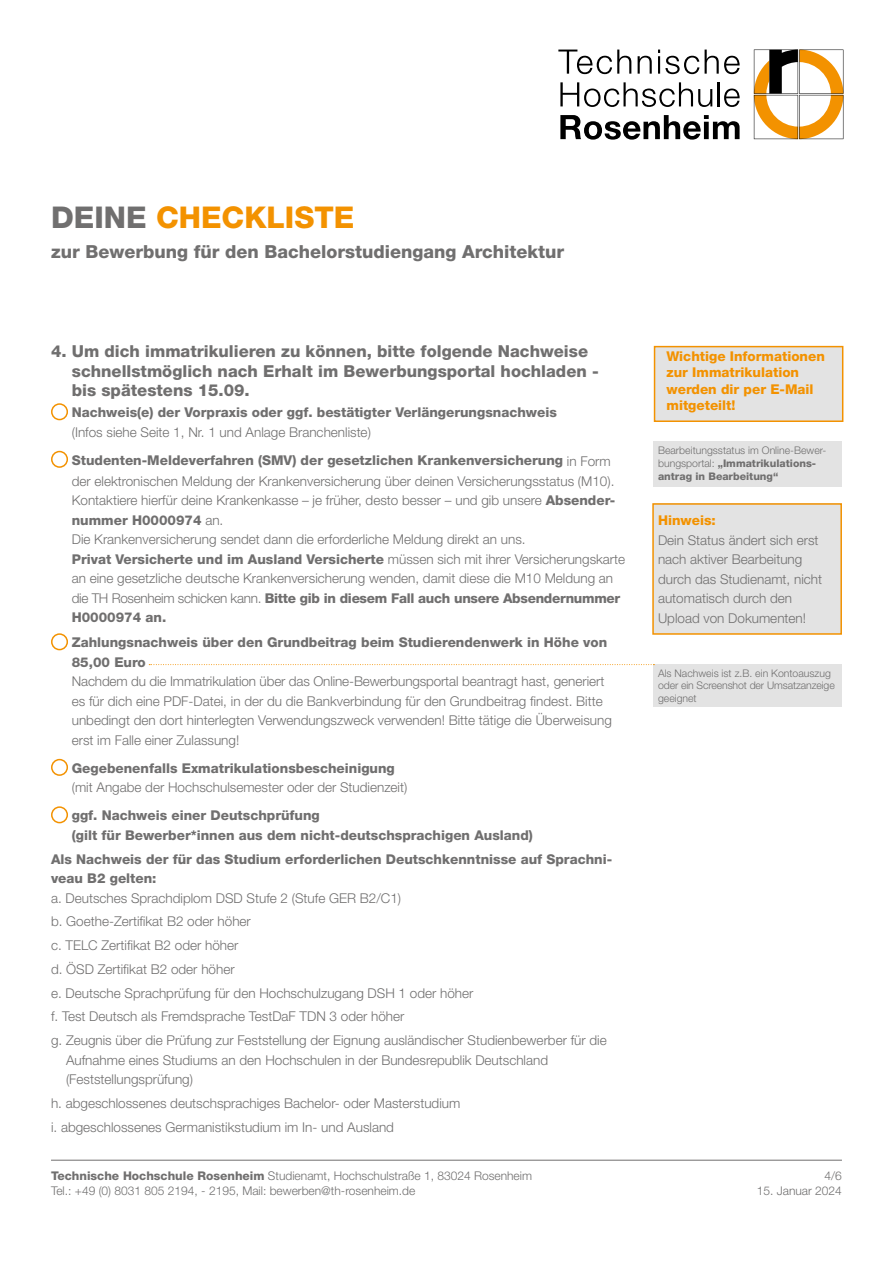
<style>
.page{position:relative;width:893px;height:1263px;background:#fff}
.page>*{position:absolute;margin:0;border:0;box-sizing:border-box;transform-origin:0 0}
.t1{font:800 30px "Helvetica Neue LT Pro";color:#f39200}
.t2{font:800 18px "Helvetica Neue LT Pro";color:#706f6f}
.t3{font:800 16.5px/19.5px "Helvetica Neue LT Pro";color:#706f6f}
.t4{font:300 13.5px/19.5px "Helvetica Neue LT Pro";color:#706f6f}
.t5{font:800 13.5px/19.5px "Helvetica Neue LT Pro";color:#706f6f}
.t6{font:800 13.5px/16.2px "Helvetica Neue LT Pro";color:#f39200}
.t7{font:300 12px/14.4px "Helvetica Neue LT Pro";color:#706f6f}
.t8{font:300 10.5px/12.6px "Helvetica Neue LT Pro";color:#706f6f}
.s1{color:#706f6f}
.s2{font-weight:300}
.s3{font-weight:800}
.s4{font-weight:800;color:#f39200}
</style>
<div class="page">
<svg style="left:560px;top:82px;width:152px;height:25px"></svg>
<hr style="left:718px;top:82px;width:2px;height:24px;background:#000">
<svg style="left:724px;top:89px;width:16px;height:18px"></svg>
<svg style="left:560px;top:115px;width:180px;height:25px"></svg>
<svg style="left:558px;top:50px;width:73px;height:24px"></svg>
<svg style="left:638px;top:56px;width:14px;height:18px"></svg>
<svg style="left:658px;top:50px;width:41px;height:24px"></svg>
<svg style="left:705px;top:50px;width:35px;height:24px"></svg>
<svg style="left:754px;top:50px;width:89px;height:89px"></svg>
<hr style="left:51px;top:1160px;width:791px;height:1px;background:#706f6f">
<div style="left:51px;top:403px;width:17px;height:17px;border:2px solid #f39200;border-radius:50%"></div>
<div style="left:51px;top:451px;width:17px;height:17px;border:2px solid #f39200;border-radius:50%"></div>
<div style="left:51px;top:633px;width:17px;height:17px;border:2px solid #f39200;border-radius:50%"></div>
<div style="left:51px;top:759px;width:17px;height:17px;border:2px solid #f39200;border-radius:50%"></div>
<div style="left:51px;top:806px;width:17px;height:17px;border:2px solid #f39200;border-radius:50%"></div>
<div style="left:653px;top:504px;width:188px;height:130px;background:#e3e3e3"></div>
<div style="left:652px;top:503px;width:190px;height:132px;border:2px solid #f39200"></div>
<div style="left:654px;top:664px;width:188px;height:43px;background:#e3e3e3"></div>
<svg style="left:149px;top:664px;width:505px;height:1px"></svg>
<div style="left:654px;top:441px;width:188px;height:46px;background:#e3e3e3"></div>
<div style="left:654px;top:347px;width:189px;height:74px;background:#e3e3e3"></div>
<div style="left:654px;top:346px;width:189px;height:76px;border:2px solid #f39200"></div>
<p class="t1" style="left:51px;top:199px;width:305px"><span class="s1">DEINE</span> CHECKLISTE</p>
<p class="t2" style="left:51px;top:241px;width:515px">zur Bewerbung für den Bachelorstudiengang Architektur</p>
<p class="t3" style="left:72px;top:342px;width:528px;text-indent:-21px">4. Um dich immatrikulieren zu können, bitte folgende Nachweise schnellstmöglich nach Erhalt im Bewerbungsportal hochladen - bis spätestens 15.09.</p>
<p class="t5" style="left:72px;top:403px;width:487px">Nachweis(e) der Vorpraxis oder ggf. bestätigter Verlängerungsnachweis <span class="s2">(Infos siehe Seite 1, Nr. 1 und Anlage Branchenliste)</span></p>
<p class="t4" style="left:72px;top:449px;width:544px;line-height:21px"><span class="s3">Studenten-Meldeverfahren (SMV) der gesetzlichen Krankenversicherung</span> in Form der elektronischen Meldung der Krankenversicherung über deinen Versicherungsstatus (M10).</p>
<p class="t4" style="left:72px;top:490px;width:555px">Kontaktiere hierfür deine Krankenkasse – je früher, desto besser – und gib unsere <span class="s3">Absender&shy;nummer H0000974</span> an.<br>Die Krankenversicherung sendet dann die erforderliche Meldung direkt an uns.<br><span class="s3">Privat Versicherte und im Ausland Versicherte</span> müssen sich mit ihrer Versicherungskarte an eine gesetzliche deutsche Krankenversicherung wenden, damit diese die M10 Meldung an die TH Rosenheim schicken kann. <span class="s3">Bitte gib in diesem Fall auch unsere Absendernummer H0000974 an.</span></p>
<p class="t4" style="left:72px;top:632px;width:542px"><span class="s3">Zahlungsnachweis über den Grundbeitrag beim Studierendenwerk in Höhe von 85,00 Euro<br></span>Nachdem du die Immatrikulation über das Online-Bewerbungsportal beantragt hast, generiert es für dich eine PDF-Datei, in der du die Bankverbindung für den Grundbeitrag findest. Bitte unbedingt den dort hinterlegten Verwendungszweck verwenden! Bitte tätige die Überweisung erst im Falle einer Zulassung!</p>
<p class="t4" style="left:72px;top:758px;width:337px"><span class="s3">Gegebenenfalls Exmatrikulationsbescheinigung </span>(mit Angabe der Hochschulsemester oder der Studienzeit)</p>
<p class="t5" style="left:72px;top:806px;width:463px">ggf. Nachweis einer Deutschprüfung<br>(gilt für Bewerber*innen aus dem nicht-deutschsprachigen Ausland)</p>
<p class="t5" style="left:51px;top:849px;width:563px">Als Nachweis der für das Studium erforderlichen Deutschkenntnisse auf Sprachni&shy;veau B2 gelten:<br><span class="s2">a. Deutsches Sprachdiplom DSD Stufe 2 (Stufe GER B2/C1)</span></p>
<p class="t4" style="left:51px;top:911px;width:201px">b. Goethe-Zertifikat B2 oder höher</p>
<p class="t4" style="left:51px;top:935px;width:189px">c. TELC Zertifikat B2 oder höher</p>
<p class="t4" style="left:51px;top:959px;width:185px">d. ÖSD Zertifikat B2 oder höher</p>
<p class="t4" style="left:51px;top:983px;width:424px">e. Deutsche Sprachprüfung für den Hochschulzugang DSH 1 oder höher</p>
<p class="t4" style="left:51px;top:1006px;width:355px">f. Test Deutsch als Fremdsprache TestDaF TDN 3 oder höher</p>
<p class="t4" style="left:66px;top:1030px;width:542px;text-indent:-15px">g. Zeugnis über die Prüfung zur Feststellung der Eignung ausländischer Studienbewerber für die<br>Aufnahme eines Studiums an den Hochschulen in der Bundesrepublik Deutschland (Feststellungsprüfung)</p>
<p class="t4" style="left:51px;top:1093px;width:411px">h. abgeschlossenes deutschsprachiges Bachelor- oder Masterstudium</p>
<p class="t4" style="left:51px;top:1117px;width:344px">i. abgeschlossenes Germanistikstudium im In- und Ausland</p>
<p class="t7" style="left:51px;top:1169px;width:483px"><span class="s3">Technische Hochschule Rosenheim</span> Studienamt, Hochschulstraße 1, 83024 Rosenheim<br>Tel.: +49 (0) 8031 805 2194, - 2195, Mail: bewerben@th-rosenheim.de</p>
<p class="t6" style="left:667px;top:348px;width:160px">Wichtige Informationen zur Immatrikulation werden dir per E-Mail mitgeteilt!</p>
<p class="t8" style="left:658px;top:444px;width:170px">Bearbeitungsstatus im Online-Bewer&shy;bungsportal: <span class="s3">„Immatrikulations&shy;antrag in Bearbeitung“</span></p>
<p class="t4" style="left:658px;top:510px;width:166px"><span class="s4">Hinweis:<br></span>Dein Status ändert sich erst nach aktiver Bearbeitung durch das Studienamt, nicht automatisch durch den<br>Upload von Dokumenten!</p>
<p class="t8" style="left:658px;top:666px;width:178px">Als Nachweis ist z.B. ein Kontoauszug oder ein Screenshot der Umsatzanzeige geeignet</p>
<p class="t7" style="left:825px;top:1169px;width:19px">4/6</p>
<p class="t7" style="left:757px;top:1183px;width:87px">15. Januar 2024</p>
</div>
